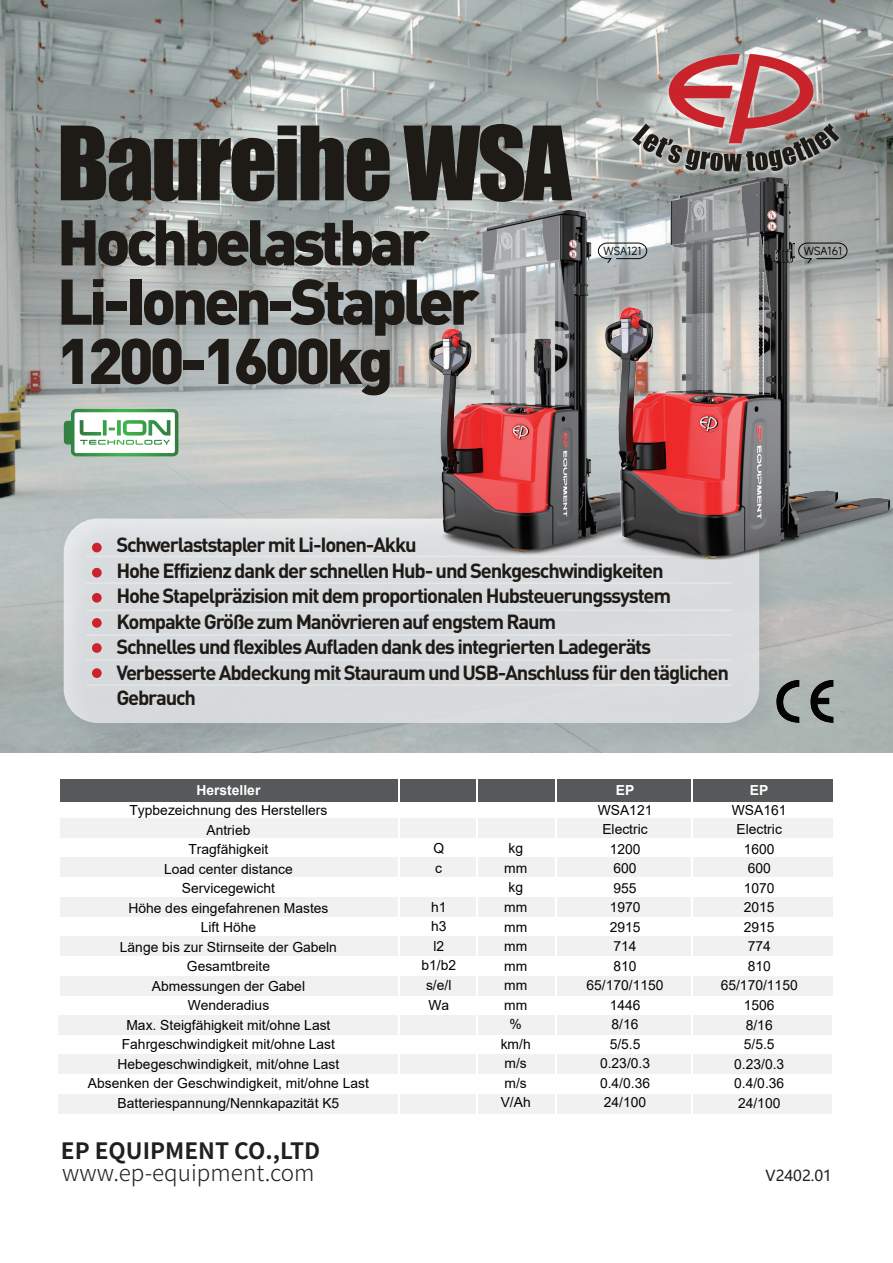
<style>
.page{position:relative;width:893px;height:1263px;background:#fff}
.page>*{position:absolute;margin:0;border:0;box-sizing:border-box;transform-origin:0 0}
.t1{font:94.65px "Impact";letter-spacing:-.03em;color:#1e1a16}
.t2{font:900 63.45px/59.2px "DIN";letter-spacing:-.07em;color:#1e1a16}
.t3{font:300 22.5px "Source Han Sans CN";color:#231f20}
.t4{font:700 22.5px "Source Han Sans CN";color:#231f20}
.t5{font:700 20.25px/25.5px "DIN";letter-spacing:-.06em;color:#1e1a16}
.t6{font:15px "Microsoft Ya Hei";color:#231f20}
.t7{font:13.8px/19.5px "Arial";color:#030303;text-align:center}
.t8{font:700 13.8px "Arial";color:#fff}
.t9{font:10.8px "Mi Sans";color:#030303}
</style>
<div class="page">
<div style="left:60px;top:779px;width:82px;height:23px;background:#56595a"></div>
<div style="left:141px;top:779px;width:270px;height:23px;background:#56595a"></div>
<div style="left:410px;top:779px;width:423px;height:23px;background:#56595a"></div>
<div style="left:60px;top:818px;width:82px;height:20px;background:#f1f1f1"></div>
<div style="left:141px;top:818px;width:271px;height:20px;background:#f1f1f1"></div>
<div style="left:411px;top:818px;width:422px;height:20px;background:#f1f1f1"></div>
<div style="left:60px;top:857px;width:82px;height:20px;background:#f1f1f1"></div>
<div style="left:141px;top:857px;width:271px;height:20px;background:#f1f1f1"></div>
<div style="left:411px;top:857px;width:422px;height:20px;background:#f1f1f1"></div>
<div style="left:60px;top:897px;width:82px;height:20px;background:#f1f1f1"></div>
<div style="left:141px;top:897px;width:271px;height:20px;background:#f1f1f1"></div>
<div style="left:411px;top:897px;width:422px;height:20px;background:#f1f1f1"></div>
<div style="left:60px;top:936px;width:82px;height:20px;background:#f1f1f1"></div>
<div style="left:141px;top:936px;width:271px;height:20px;background:#f1f1f1"></div>
<div style="left:411px;top:936px;width:422px;height:20px;background:#f1f1f1"></div>
<div style="left:60px;top:975px;width:82px;height:20px;background:#f1f1f1"></div>
<div style="left:141px;top:975px;width:271px;height:20px;background:#f1f1f1"></div>
<div style="left:411px;top:975px;width:422px;height:20px;background:#f1f1f1"></div>
<div style="left:59px;top:1015px;width:81px;height:20px;background:#f1f1f1"></div>
<div style="left:139px;top:1015px;width:271px;height:20px;background:#f1f1f1"></div>
<div style="left:409px;top:1015px;width:422px;height:20px;background:#f1f1f1"></div>
<div style="left:59px;top:1054px;width:81px;height:20px;background:#f1f1f1"></div>
<div style="left:139px;top:1054px;width:271px;height:20px;background:#f1f1f1"></div>
<div style="left:409px;top:1054px;width:422px;height:20px;background:#f1f1f1"></div>
<div style="left:59px;top:1094px;width:81px;height:20px;background:#f1f1f1"></div>
<div style="left:139px;top:1094px;width:271px;height:20px;background:#f1f1f1"></div>
<div style="left:409px;top:1094px;width:422px;height:20px;background:#f1f1f1"></div>
<hr style="left:398px;top:767px;width:1px;height:364px;background:#fff">
<hr style="left:476px;top:767px;width:2px;height:364px;background:#fff">
<hr style="left:555px;top:767px;width:2px;height:364px;background:#fff">
<hr style="left:691px;top:767px;width:2px;height:364px;background:#fff">
<img style="left:0;top:0;width:893px;height:752px">
<img style="left:824px;top:673px;width:14px;height:53px">
<svg style="left:64px;top:409px;width:114px;height:47px"></svg>
<img style="left:577px;top:1px;width:316px;height:144px">
<svg style="left:632px;top:54px;width:207px;height:91px;background:#b28b8b"></svg>
<img style="left:18px;top:476px;width:806px;height:313px">
<hr style="left:86px;top:659px;width:645px;height:1px;background:#fff">
<hr style="left:86px;top:684px;width:645px;height:2px;background:#fff">
<hr style="left:86px;top:634px;width:645px;height:2px;background:#fff">
<hr style="left:86px;top:609px;width:645px;height:2px;background:#fff">
<hr style="left:86px;top:582px;width:645px;height:2px;background:#fff">
<hr style="left:86px;top:556px;width:645px;height:1px;background:#fff">
<div style="left:92px;top:543px;width:10px;height:9px;background:#c9242b;border-radius:50%"></div>
<div style="left:92px;top:568px;width:10px;height:9px;background:#c9242b;border-radius:50%"></div>
<div style="left:92px;top:593px;width:10px;height:10px;background:#c9242b;border-radius:50%"></div>
<div style="left:92px;top:618px;width:10px;height:10px;background:#c9242b;border-radius:50%"></div>
<div style="left:92px;top:643px;width:10px;height:10px;background:#c9242b;border-radius:50%"></div>
<div style="left:92px;top:668px;width:10px;height:10px;background:#c9242b;border-radius:50%"></div>
<img style="left:277px;top:186px;width:153px;height:378px">
<img style="left:430px;top:145px;width:463px;height:426px">
<svg style="left:598px;top:242px;width:49px;height:22px"></svg>
<svg style="left:798px;top:242px;width:50px;height:22px"></svg>
<h1 class="t1" style="left:57px;top:90px;width:516px">Baureihe WSA</h1>
<h2 class="t2" style="left:57px;top:209px;width:424px">Hochbelastbar<br>Li-Ionen-Stapler<br>1200-1600kg</h2>
<p class="t9" style="left:603px;top:244px;width:40px">WSA121</p>
<p class="t9" style="left:804px;top:244px;width:40px">WSA161</p>
<p class="t5" style="left:116px;top:531px;width:614px">Schwerlaststapler mit Li-Ionen-Akku<br>Hohe Effizienz dank der schnellen Hub- und Senkgeschwindigkeiten<br>Hohe Stapelpräzision mit dem proportionalen Hubsteuerungssystem Kompakte Größe zum Manövrieren auf engstem Raum<br>Schnelles und flexibles Aufladen dank des integrierten Ladegeräts Verbesserte Abdeckung mit Stauraum und USB-Anschluss für den täglichen Gebrauch</p>
<p class="t8" style="left:197px;top:781px;width:65px">Hersteller</p>
<p class="t7" style="left:88px;top:800px;width:283px">Typbezeichnung des Herstellers<br>Antrieb<br>Tragfähigkeit<br>Load center distance<br>Servicegewicht<br>Höhe des eingefahrenen Mastes<br>Lift Höhe<br>Länge bis zur Stirnseite der Gabeln<br>Gesamtbreite<br>Abmessungen der Gabel<br>Wenderadius<br>Max. Steigfähigkeit mit/ohne Last<br>Fahrgeschwindigkeit mit/ohne Last<br>Hebegeschwindigkeit, mit/ohne Last<br>Absenken der Geschwindigkeit, mit/ohne Last<br>Batteriespannung/Nennkapazität K5</p>
<h3 class="t4" style="left:61px;top:1138px;width:261px">EP EQUIPMENT CO.,LTD</h3>
<h3 class="t3" style="left:62px;top:1160px;width:254px">www.ep-equipment.com</h3>
<p class="t7" style="left:433px;top:839px;width:12px;text-align:left">Q c</p>
<p class="t7" style="left:421px;top:897px;width:36px">h1<br>h3<br>l2 b1/b2 s/e/l<br>Wa</p>
<p class="t7" style="left:501px;top:839px;width:32px">kg mm kg mm mm mm mm mm mm % km/h m/s m/s<br>V/Ah</p>
<p class="t8" style="left:616px;top:781px;width:20px">EP</p>
<p class="t7" style="left:587px;top:800px;width:79px">WSA121<br>Electric<br>1200<br>600<br>955<br>1970<br>2915<br>714<br>810<br>65/170/1150<br>1446<br>8/16<br>5/5.5<br>0.23/0.3<br>0.4/0.36<br>24/100</p>
<p class="t8" style="left:750px;top:781px;width:20px">EP</p>
<p class="t7" style="left:721px;top:800px;width:79px">WSA161<br>Electric<br>1600<br>600<br>1070<br>2015<br>2915<br>774<br>810<br>65/170/1150<br>1506<br>8/16<br>5/5.5<br>0.23/0.3<br>0.4/0.36<br>24/100</p>
<p class="t6" style="left:765px;top:1165px;width:68px">V2402.01</p>
</div>
